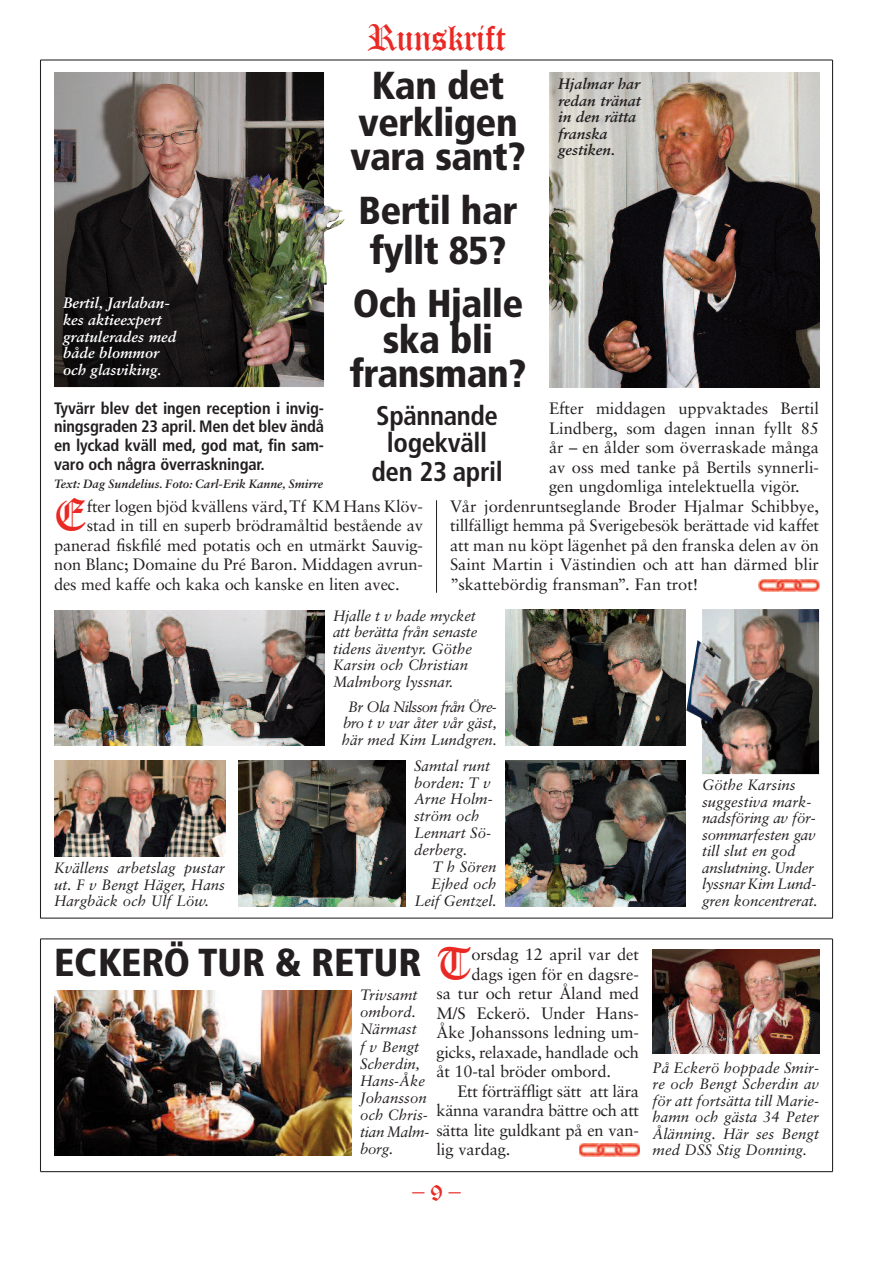
<style>
.page{position:relative;width:893px;height:1263px;background:#fff}
.page>*{position:absolute;margin:0;border:0;box-sizing:border-box;transform-origin:0 0}
.t1{font:44.25px "Old English Text";color:#ea2924}
.t2{font:900 condensed 39px/35.5px "Frutiger";letter-spacing:-.015em;color:#231f20;text-align:center}
.t3{font:36px "Old English Text";letter-spacing:-.015em;color:#ea2924}
.t4{font:700 condensed 27px/27.8px "Frutiger";letter-spacing:-.015em;color:#231f20;text-align:center}
.t5{font:24px "Old English Text";color:#ea2924}
.t6{font:16.5px "Sabon";letter-spacing:-.005em;color:#231f20}
.t7{font:700 condensed 16.5px/18.8px "Frutiger";letter-spacing:-.01em;color:#231f20;text-align:justify}
.t8{font:italic 15px/16.5px "Sabon";color:#231f20}
.t9{font:italic 700 15px/16.5px "Sabon";color:#fff}
.t10{font:italic 700 15px/16.5px "Sabon";color:#231f20}
.t11{font:italic 700 12px "Sabon";color:#231f20}
</style>
<div class="page">
<hr style="left:40px;top:59px;width:792px;height:2px;background:#231f20">
<hr style="left:40px;top:939px;width:1px;height:233px;background:#231f20">
<hr style="left:40px;top:60px;width:1px;height:858px;background:#231f20">
<hr style="left:832px;top:60px;width:1px;height:858px;background:#231f20">
<hr style="left:832px;top:939px;width:1px;height:233px;background:#231f20">
<hr style="left:40px;top:1171px;width:792px;height:1px;background:#231f20">
<hr style="left:40px;top:917px;width:792px;height:2px;background:#231f20">
<hr style="left:40px;top:938px;width:792px;height:1px;background:#231f20">
<img style="left:54px;top:990px;width:297px;height:165px">
<img style="left:652px;top:950px;width:167px;height:103px">
<img style="left:579px;top:1143px;width:61px;height:13px">
<img style="left:758px;top:579px;width:61px;height:13px">
<img style="left:54px;top:72px;width:290px;height:315px">
<img style="left:549px;top:72px;width:270px;height:315px">
<hr style="left:436px;top:500px;width:1px;height:93px;background:#231f20">
<img style="left:54px;top:611px;width:270px;height:135px">
<img style="left:506px;top:609px;width:180px;height:137px">
<img style="left:506px;top:761px;width:180px;height:145px">
<img style="left:238px;top:761px;width:167px;height:145px">
<img style="left:54px;top:761px;width:171px;height:95px">
<img style="left:686px;top:609px;width:133px;height:165px">
<h3 class="t3" style="left:367px;top:20px;width:140px">Runskrift</h3>
<h2 class="t2" style="left:351px;top:71px;width:176px">Kan det verkligen vara sant?</h2>
<h2 class="t2" style="left:359px;top:193px;width:160px;line-height:40px;text-align:left">Bertil har fyllt 85?</h2>
<h2 class="t2" style="left:350px;top:289px;width:178px;line-height:34.8px">Och Hjalle ska bli fransman?</h2>
<h3 class="t4" style="left:371px;top:404px;width:133px">Spännande logekväll den 23 april</h3>
<p class="t10" style="left:558px;top:77px;width:84px">Hjalmar har redan tränat in den rätta franska gestiken.</p>
<p class="t9" style="left:63px;top:296px;width:115px">Bertil, Jarlaban&shy;kes aktieexpert gratulerades med både blommor och glasviking.</p>
<p class="t7" style="left:54px;top:400px;width:272px">Tyvärr blev det ingen reception i invig&shy;ningsgraden 23 april. Men det blev ändå en lyckad kväll med, god mat, fin sam&shy;varo och några överraskningar.</p>
<p class="t11" style="left:54px;top:479px;width:271px">Text: Dag Sundelius. Foto: Carl-Erik Kanne, Smirre</p>
<h1 class="t1" style="left:54px;top:493px;width:34px">E</h1>
<p class="t6" style="left:87px;top:499px;width:338px">fter logen bjöd kvällens värd,Tf KM Hans Klöv-</p>
<p class="t6" style="left:549px;top:401px;width:272px">Efter middagen uppvaktades Bertil</p>
<p class="t6" style="left:549px;top:421px;width:272px">Lindberg, som dagen innan fyllt 85</p>
<p class="t6" style="left:549px;top:440px;width:271px">år – en ålder som överraskade många</p>
<p class="t6" style="left:549px;top:460px;width:272px">av oss med tanke på Bertils synnerli-</p>
<p class="t6" style="left:549px;top:479px;width:252px">gen ungdomliga intelektuella vigör.</p>
<p class="t6" style="left:450px;top:499px;width:371px">Vår jordenruntseglande Broder Hjalmar Schibbye,</p>
<p class="t6" style="left:450px;top:518px;width:371px">tillfälligt hemma på Sverigebesök berättade vid kaffet</p>
<p class="t6" style="left:450px;top:538px;width:370px">att man nu köpt lägenhet på den franska delen av ön</p>
<p class="t6" style="left:450px;top:557px;width:371px">Saint Martin i Västindien och att han därmed blir</p>
<p class="t6" style="left:450px;top:577px;width:250px">”skattebördig fransman”. Fan trot!</p>
<p class="t6" style="left:87px;top:518px;width:338px">stad in till en superb brödramåltid bestående av</p>
<p class="t6" style="left:54px;top:538px;width:371px">panerad fiskfilé med potatis och en utmärkt Sauvig-</p>
<p class="t6" style="left:54px;top:557px;width:371px">non Blanc; Domaine du Pré Baron. Middagen avrun-</p>
<p class="t6" style="left:54px;top:577px;width:347px">des med kaffe och kaka och kanske en liten avec.</p>
<p class="t8" style="left:54px;top:861px;width:173px;text-align:justify">Kvällens arbetslag pustar ut. F v Bengt Häger, Hans Hargbäck och Ulf Löw.</p>
<p class="t8" style="left:333px;top:608px;width:146px">Hjalle t v hade mycket att berätta från senaste tidens äventyr. Göthe<br>Karsin och Christian<br>Malmborg lyssnar.</p>
<p class="t8" style="left:342px;top:699px;width:156px;text-align:center">Br Ola Nilsson från Öre&shy;bro t v var åter vår gäst, här med Kim Lundgren.</p>
<p class="t8" style="left:414px;top:758px;width:80px;line-height:17px">Samtal runt borden: T v<br>Arne Holm&shy;ström och<br>Lennart Sö&shy;derberg.</p>
<p class="t8" style="left:415px;top:860px;width:83px;line-height:17px;text-align:right">T h Sören<br>Ejhed och<br>Leif Gentzel.</p>
<h2 class="t2" style="left:54px;top:947px;width:369px">ECKERÖ TUR &amp; RETUR</h2>
<p class="t8" style="left:360px;top:987px;width:69px;line-height:17.1px">Trivsamt ombord.<br>Närmast<br>f v Bengt<br>Scherdin,<br>Hans-Åke<br>Johansson och Chris-</p>
<p class="t8" style="left:360px;top:1142px;width:35px">borg.</p>
<h1 class="t1" style="left:436px;top:941px;width:37px">T</h1>
<p class="t6" style="left:471px;top:947px;width:169px">orsdag 12 april var det</p>
<p class="t6" style="left:471px;top:967px;width:169px">dags igen för en dagsre-</p>
<p class="t6" style="left:436px;top:986px;width:204px">sa tur och retur Åland med</p>
<p class="t6" style="left:436px;top:1006px;width:204px">M/S Eckerö. Under Hans-</p>
<p class="t6" style="left:436px;top:1025px;width:204px">Åke Johanssons ledning um-</p>
<p class="t6" style="left:436px;top:1045px;width:204px">gicks, relaxade, handlade och</p>
<p class="t6" style="left:436px;top:1064px;width:176px">åt 10-tal bröder ombord.</p>
<p class="t6" style="left:457px;top:1084px;width:183px">Ett förträffligt sätt att lära</p>
<p class="t6" style="left:436px;top:1103px;width:204px">känna varandra bättre och att</p>
<p class="t6" style="left:360px;top:1123px;width:281px"><sub>tian</sub> <sub>Malm-</sub> sätta lite guldkant på en van-</p>
<p class="t6" style="left:436px;top:1142px;width:75px">lig vardag.</p>
<h3 class="t5" style="left:412px;top:1178px;width:50px">–9–</h3>
<p class="t8" style="left:702px;top:778px;width:117px">Göthe Karsins suggestiva mark&shy;nadsföring av för&shy;sommarfesten gav till slut en god anslutning. Under lyssnarKim Lund&shy;gren koncentrerat.</p>
<p class="t8" style="left:652px;top:1060px;width:168px;text-align:justify">På Eckerö hoppade Smir&shy;re och Bengt Scherdin av för att fortsätta till Marie&shy;hamn och gästa 34 Peter Ålänning. Här ses Bengt med DSS Stig Donning.</p>
</div>
